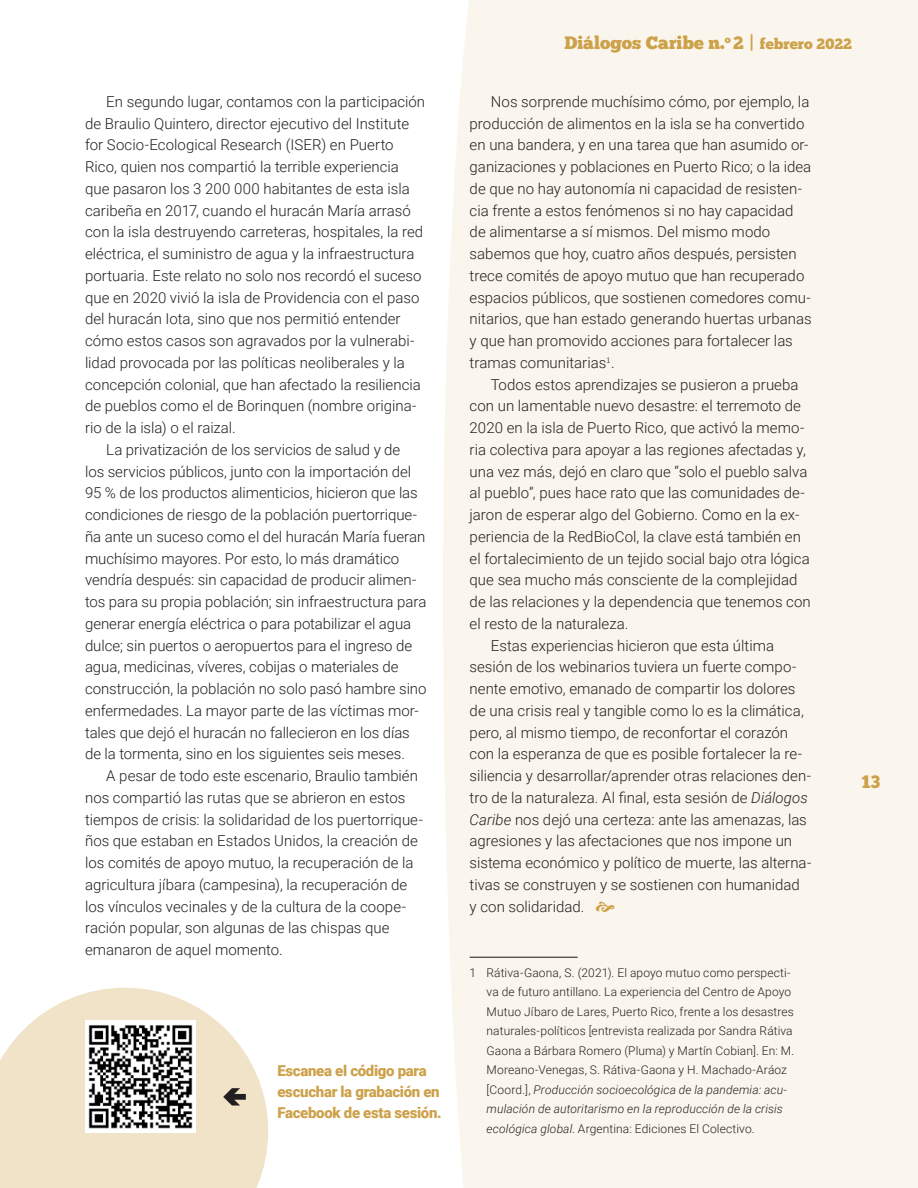
<style>
.page{position:relative;width:918px;height:1188px;background:#fff}
.page>*{position:absolute;margin:0;border:0;box-sizing:border-box;transform-origin:0 0}
.t1{font:18px "Chunk Five";color:#cda149}
.t2{font:300 15px/21.8px "Roboto";color:#231f20}
.t3{font:900 15px/21px "Roboto";letter-spacing:-.02em;color:#cda149}
.t4{font:300 12px/19.5px "Roboto";letter-spacing:.01em;color:#231f20}
.s1{font-size:15px}
.s2{font-style:italic}
</style>
<div class="page">
<div style="left:443px;top:0;width:475px;height:1188px;background:#faf6ed"></div>
<hr style="left:470px;top:957px;width:108px;height:1px;background:#231f20">
<svg style="left:0;top:988px;width:268px;height:200px;fill:#f0e3c8"></svg>
<img style="left:85px;top:1021px;width:111px;height:111px">
<svg style="left:223px;top:1088px;width:23px;height:18px"></svg>
<svg style="left:596px;top:901px;width:18px;height:11px"></svg>
<p class="t2" style="left:106px;top:90px;width:320px">En segundo lugar, contamos con la participación</p>
<p class="t2" style="left:85px;top:112px;width:326px">de Braulio Quintero, director ejecutivo del Institute</p>
<p class="t2" style="left:85px;top:134px;width:310px">for Socio-Ecological Research (ISER) en Puerto</p>
<p class="t2" style="left:85px;top:155px;width:315px">Rico, quien nos compartió la terrible experiencia</p>
<p class="t2" style="left:85px;top:177px;width:326px">que pasaron los 3 200 000 habitantes de esta isla</p>
<p class="t2" style="left:85px;top:199px;width:327px">caribeña en 2017, cuando el huracán María arrasó</p>
<p class="t2" style="left:85px;top:221px;width:340px">con la isla destruyendo carreteras, hospitales, la red</p>
<p class="t2" style="left:85px;top:242px;width:331px">eléctrica, el suministro de agua y la infraestructura</p>
<p class="t2" style="left:85px;top:264px;width:338px">portuaria. Este relato no solo nos recordó el suceso</p>
<p class="t2" style="left:85px;top:286px;width:336px">que en 2020 vivió la isla de Providencia con el paso</p>
<p class="t2" style="left:85px;top:308px;width:317px">del huracán Iota, sino que nos permitió entender</p>
<p class="t2" style="left:85px;top:329px;width:331px">cómo estos casos son agravados por la vulnerabi-</p>
<p class="t2" style="left:85px;top:351px;width:321px">lidad provocada por las políticas neoliberales y la</p>
<p class="t2" style="left:85px;top:373px;width:337px">concepción colonial, que han afectado la resiliencia</p>
<p class="t2" style="left:85px;top:395px;width:333px">de pueblos como el de Borinquen (nombre origina-</p>
<p class="t2" style="left:85px;top:416px;width:152px">rio de la isla) o el raizal.</p>
<p class="t2" style="left:106px;top:438px;width:296px">La privatización de los servicios de salud y de</p>
<p class="t2" style="left:85px;top:460px;width:328px">los servicios públicos, junto con la importación del</p>
<p class="t2" style="left:85px;top:482px;width:334px">95 % de los productos alimenticios, hicieron que las</p>
<p class="t2" style="left:85px;top:503px;width:334px">condiciones de riesgo de la población puertorrique-</p>
<p class="t2" style="left:85px;top:525px;width:342px">ña ante un suceso como el del huracán María fueran</p>
<p class="t2" style="left:85px;top:547px;width:316px">muchísimo mayores. Por esto, lo más dramático</p>
<p class="t2" style="left:85px;top:569px;width:333px">vendría después: sin capacidad de producir alimen-</p>
<p class="t2" style="left:85px;top:590px;width:343px">tos para su propia población; sin infraestructura para</p>
<p class="t2" style="left:85px;top:612px;width:328px">generar energía eléctrica o para potabilizar el agua</p>
<p class="t2" style="left:85px;top:634px;width:329px">dulce; sin puertos o aeropuertos para el ingreso de</p>
<p class="t2" style="left:85px;top:656px;width:315px">agua, medicinas, víveres, cobijas o materiales de</p>
<p class="t2" style="left:85px;top:677px;width:343px">construcción, la población no solo pasó hambre sino</p>
<p class="t2" style="left:85px;top:699px;width:335px">enfermedades. La mayor parte de las víctimas mor-</p>
<p class="t2" style="left:85px;top:721px;width:326px">tales que dejó el huracán no fallecieron en los días</p>
<p class="t2" style="left:85px;top:743px;width:321px">de la tormenta, sino en los siguientes seis meses.</p>
<p class="t2" style="left:106px;top:764px;width:313px">A pesar de todo este escenario, Braulio también</p>
<p class="t2" style="left:85px;top:786px;width:322px">nos compartió las rutas que se abrieron en estos</p>
<p class="t2" style="left:85px;top:808px;width:339px">tiempos de crisis: la solidaridad de los puertorrique-</p>
<p class="t2" style="left:85px;top:830px;width:334px">ños que estaban en Estados Unidos, la creación de</p>
<p class="t2" style="left:85px;top:851px;width:330px">los comités de apoyo mutuo, la recuperación de la</p>
<p class="t2" style="left:85px;top:873px;width:324px">agricultura jíbara (campesina), la recuperación de</p>
<p class="t2" style="left:85px;top:895px;width:322px">los vínculos vecinales y de la cultura de la coope-</p>
<p class="t2" style="left:85px;top:917px;width:306px">ración popular, son algunas de las chispas que</p>
<p class="t2" style="left:85px;top:938px;width:199px">emanaron de aquel momento.</p>
<p class="t3" style="left:277px;top:1060px;width:166px">Escanea el código para escuchar la grabación en<br>Facebook de esta sesión.</p>
<p class="t1" style="left:564px;top:32px;width:289px">Diálogos Caribe n.<sup>o</sup> 2 | <span class="s1">febrero 2022</span></p>
<p class="t2" style="left:470px;top:90px;width:343px;text-indent:21px">Nos sorprende muchísimo cómo, por ejemplo, la producción de alimentos en la isla se ha convertido en una bandera, y en una tarea que han asumido or&shy;ganizaciones y poblaciones en Puerto Rico; o la idea de que no hay autonomía ni capacidad de resisten&shy;cia frente a estos fenómenos si no hay capacidad de alimentarse a sí mismos. Del mismo modo sabemos que hoy, cuatro años después, persisten trece comités de apoyo mutuo que han recuperado espacios públicos, que sostienen comedores comu&shy;nitarios, que han estado generando huertas urbanas y que han promovido acciones para fortalecer las tramas comunitarias<sup>1</sup>.</p>
<p class="t2" style="left:491px;top:373px;width:309px">Todos estos aprendizajes se pusieron a prueba</p>
<p class="t2" style="left:470px;top:395px;width:333px">con un lamentable nuevo desastre: el terremoto de</p>
<p class="t2" style="left:470px;top:416px;width:336px">2020 en la isla de Puerto Rico, que activó la memo-</p>
<p class="t2" style="left:470px;top:438px;width:338px">ria colectiva para apoyar a las regiones afectadas y,</p>
<p class="t2" style="left:470px;top:460px;width:339px">una vez más, dejó en claro que “solo el pueblo salva</p>
<p class="t2" style="left:470px;top:482px;width:337px">al pueblo”, pues hace rato que las comunidades de-</p>
<p class="t2" style="left:470px;top:503px;width:331px">jaron de esperar algo del Gobierno. Como en la ex-</p>
<p class="t2" style="left:470px;top:525px;width:333px">periencia de la RedBioCol, la clave está también en</p>
<p class="t2" style="left:470px;top:547px;width:342px">el fortalecimiento de un tejido social bajo otra lógica</p>
<p class="t2" style="left:470px;top:569px;width:329px">que sea mucho más consciente de la complejidad</p>
<p class="t2" style="left:470px;top:590px;width:343px">de las relaciones y la dependencia que tenemos con</p>
<p class="t2" style="left:470px;top:612px;width:160px">el resto de la naturaleza.</p>
<p class="t2" style="left:491px;top:634px;width:285px">Estas experiencias hicieron que esta última</p>
<p class="t2" style="left:470px;top:656px;width:328px">sesión de los webinarios tuviera un fuerte compo-</p>
<p class="t2" style="left:470px;top:677px;width:327px">nente emotivo, emanado de compartir los dolores</p>
<p class="t2" style="left:470px;top:699px;width:336px">de una crisis real y tangible como lo es la climática,</p>
<p class="t2" style="left:470px;top:721px;width:320px">pero, al mismo tiempo, de reconfortar el corazón</p>
<p class="t2" style="left:470px;top:743px;width:334px">con la esperanza de que es posible fortalecer la re-</p>
<p class="t2" style="left:470px;top:764px;width:343px">siliencia y desarrollar/aprender otras relaciones den-</p>
<p class="t2" style="left:470px;top:786px;width:340px">tro de la naturaleza. Al final, esta sesión de <span class="s2">Diálogos</span></p>
<p class="t2" style="left:470px;top:808px;width:339px"><span class="s2">Caribe</span> nos dejó una certeza: ante las amenazas, las</p>
<p class="t2" style="left:470px;top:830px;width:324px">agresiones y las afectaciones que nos impone un</p>
<p class="t2" style="left:470px;top:851px;width:343px">sistema económico y político de muerte, las alterna-</p>
<p class="t2" style="left:470px;top:873px;width:332px">tivas se construyen y se sostienen con humanidad</p>
<p class="t2" style="left:470px;top:895px;width:116px">y con solidaridad.</p>
<p class="t1" style="left:861px;top:771px;width:20px">13</p>
<p class="t4" style="left:487px;top:962px;width:309px;text-indent:-17px">1 Rátiva-Gaona, S. (2021). El apoyo mutuo como perspecti&shy;va de futuro antillano. La experiencia del Centro de Apoyo Mutuo Jíbaro de Lares, Puerto Rico, frente a los desastres naturales-políticos [entrevista realizada por Sandra Rátiva Gaona a Bárbara Romero (Pluma) y Martín Cobian]. En: M.<br>Moreano-Venegas, S. Rátiva-Gaona y H. Machado-Aráoz [Coord.], <span class="s2">Producción socioecológica de la pandemia: acu&shy;mulación de autoritarismo en la reproducción de la crisis ecológica global</span>. Argentina: Ediciones El Colectivo.</p>
</div>
